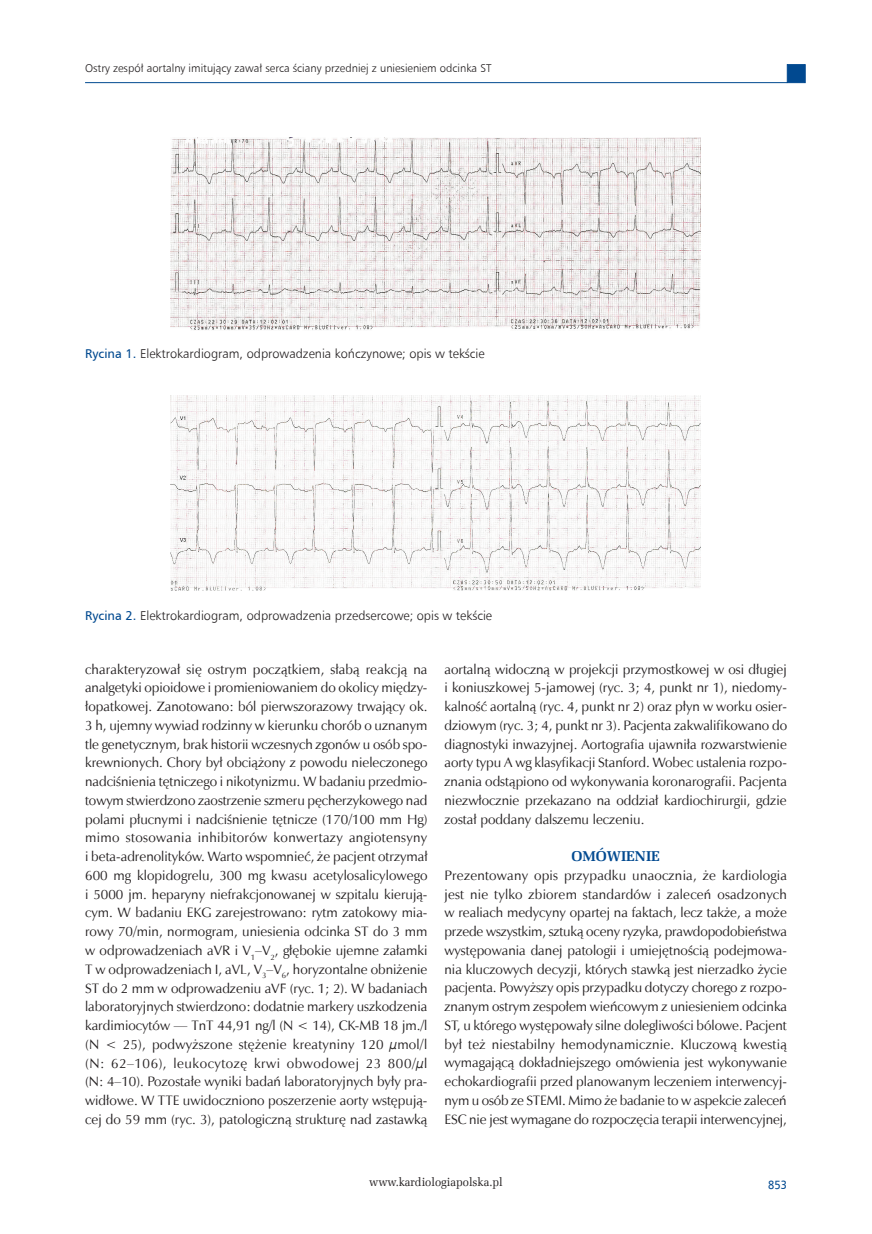
<style>
.page{position:relative;width:872px;height:1234px;background:#fff}
.page>*{position:absolute;margin:0;border:0;box-sizing:border-box;transform-origin:0 0}
._06_Srodtytul_1{font:700 14.25px "Zapf Ellipt EU";color:#014990}
._09_Tekst_pierwszy_P{font:13.65px/18.8px "Zapf Humnst EU";color:#231f20;text-align:justify}
._26_Rycina_podpis{font:12.75px "Humnst 777 Lt EU";color:#231f20}
.t1{font:12px "Zapf Ellipt EU";color:#231f20;scale:.95 1}
.t2{font:12px "Humnst 777 EU";color:#014990;scale:.9 1}
.t3{font:11.25px "Humnst 777 Lt EU";color:#231f20}
.s1{font-family:"Humnst 777 EU";color:#014990}
</style>
<div class="page">
<hr style="left:85px;top:82px;width:702px;height:1px;background:#014990">
<div style="left:787px;top:64px;width:18px;height:19px;background:#014990;border:1px solid #014990"></div>
<img style="left:171px;top:138px;width:529px;height:192px">
<img style="left:171px;top:395px;width:529px;height:196px">
<p class="t3" style="left:85px;top:61px;width:408px">Ostry zespół aortalny imitujący zawał serca ściany przedniej z uniesieniem odcinka ST</p>
<p class="_26_Rycina_podpis" style="left:85px;top:346px;width:401px"><span class="s1">Rycina 1.</span> Elektrokardiogram, odprowadzenia kończynowe; opis w tekście</p>
<p class="_26_Rycina_podpis" style="left:85px;top:608px;width:408px"><span class="s1">Rycina 2.</span> Elektrokardiogram, odprowadzenia przedsercowe; opis w tekście</p>
<p class="_09_Tekst_pierwszy_P" style="left:85px;top:659px;width:344px">charakteryzował się ostrym początkiem, słabą reakcją na analgetyki opioidowe i promieniowaniem do okolicy między&shy;łopatkowej. Zanotowano: ból pierwszorazowy trwający ok.<br>3 h, ujemny wywiad rodzinny w kierunku chorób o uznanym tle genetycznym, brak historii wczesnych zgonów u osób spo&shy;krewnionych. Chory był obciążony z powodu nieleczonego nadciśnienia tętniczego i nikotynizmu. W badaniu przedmio&shy;towym stwierdzono zaostrzenie szmeru pęcherzykowego nad polami płucnymi i nadciśnienie tętnicze (170/100 mm Hg) mimo stosowania inhibitorów konwertazy angiotensyny i beta-adrenolityków. Warto wspomnieć, że pacjent otrzymał 600 mg klopidogrelu, 300 mg kwasu acetylosalicylowego i 5000 jm. heparyny niefrakcjonowanej w szpitalu kierują&shy;cym. W badaniu EKG zarejestrowano: rytm zatokowy mia&shy;rowy 70/min, normogram, uniesienia odcinka ST do 3 mm w odprowadzeniach aVR i V<sub>1</sub>–V<sub>2</sub>, głębokie ujemne załamki T w odprowadzeniach I, aVL, V<sub>3</sub>–V<sub>6</sub>, horyzontalne obniżenie ST do 2 mm w odprowadzeniu aVF (ryc. 1; 2). W badaniach laboratoryjnych stwierdzono: dodatnie markery uszkodzenia kardimiocytów — TnT 44,91 ng/l (N &lt; 14), CK-MB 18 jm./l (N &lt; 25), podwyższone stężenie kreatyniny 120 µmol/l (N: 62–106), leukocytozę krwi obwodowej 23 800/µl (N: 4–10). Pozostałe wyniki badań laboratoryjnych były pra&shy;widłowe. W TTE uwidoczniono poszerzenie aorty wstępują&shy;cej do 59 mm (ryc. 3), patologiczną strukturę nad zastawką</p>
<p class="_09_Tekst_pierwszy_P" style="left:444px;top:659px;width:344px">aortalną widoczną w projekcji przymostkowej w osi długiej i koniuszkowej 5-jamowej (ryc. 3; 4, punkt nr 1), niedomy&shy;kalność aortalną (ryc. 4, punkt nr 2) oraz płyn w worku osier&shy;dziowym (ryc. 3; 4, punkt nr 3). Pacjenta zakwalifikowano do diagnostyki inwazyjnej. Aortografia ujawniła rozwarstwienie aorty typu A wg klasyfikacji Stanford. Wobec ustalenia rozpo&shy;znania odstąpiono od wykonywania koronarografii. Pacjenta niezwłocznie przekazano na oddział kardiochirurgii, gdzie został poddany dalszemu leczeniu.</p>
<p class="_06_Srodtytul_1" style="left:571px;top:847px;width:90px">OMÓWIENIE</p>
<p class="_09_Tekst_pierwszy_P" style="left:444px;top:865px;width:344px">Prezentowany opis przypadku unaocznia, że kardiologia jest nie tylko zbiorem standardów i zaleceń osadzonych w realiach medycyny opartej na faktach, lecz także, a może przede wszystkim, sztuką oceny ryzyka, prawdopodobieństwa występowania danej patologii i umiejętnością podejmowa&shy;nia kluczowych decyzji, których stawką jest nierzadko życie pacjenta. Powyższy opis przypadku dotyczy chorego z rozpo&shy;znanym ostrym zespołem wieńcowym z uniesieniem odcinka ST, u którego występowały silne dolegliwości bólowe. Pacjent był też niestabilny hemodynamicznie. Kluczową kwestią wymagającą dokładniejszego omówienia jest wykonywanie echokardiografii przed planowanym leczeniem interwencyj&shy;nym u osób ze STEMI. Mimo że badanie to w aspekcie zaleceń ESC nie jest wymagane do rozpoczęcia terapii interwencyjnej,</p>
<p class="t1" style="left:369px;top:1173px;width:142px">www.kardiologiapolska.pl</p>
<p class="t2" style="left:768px;top:1176px;width:22px">853</p>
</div>
